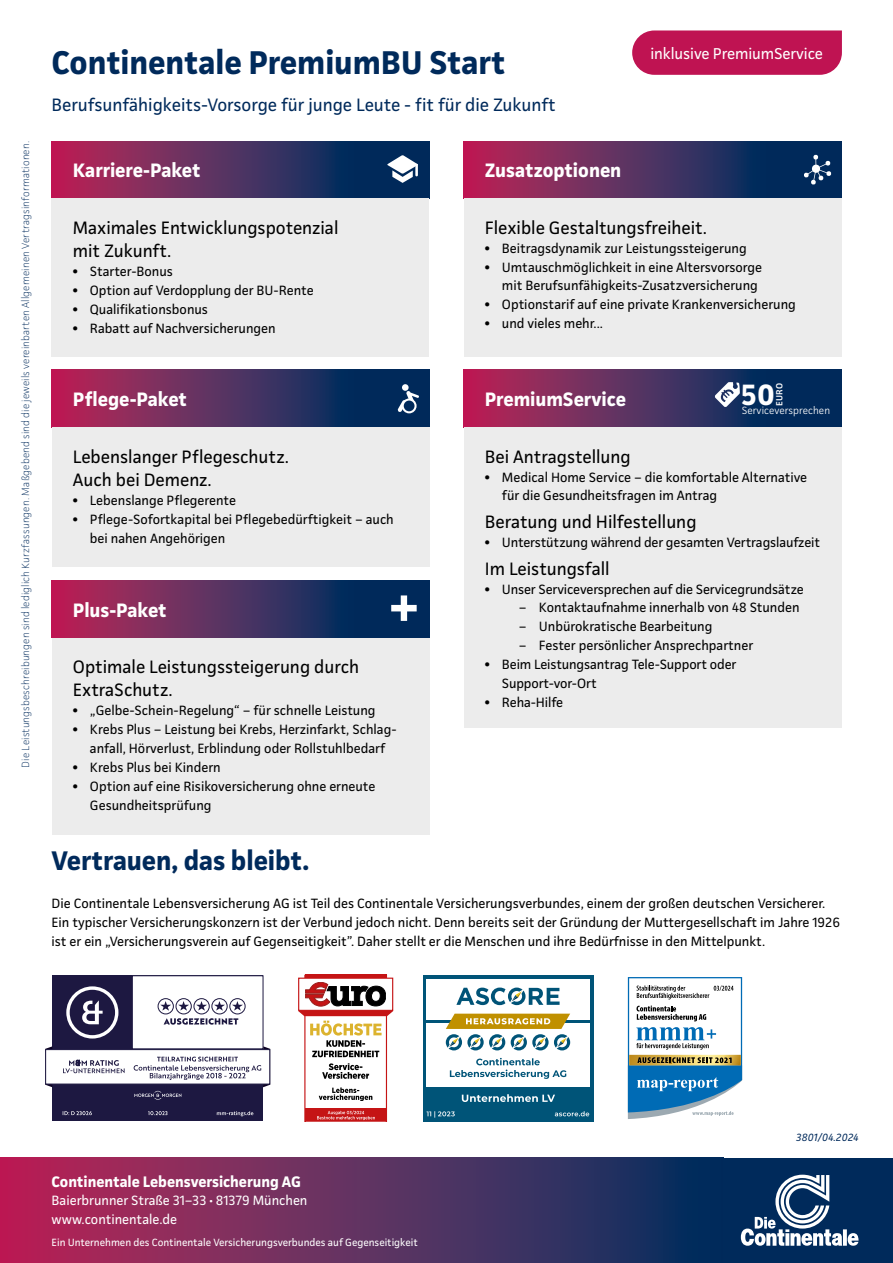
<style>
.page{position:relative;width:893px;height:1263px;background:#fff}
.page>*{position:absolute;margin:0;border:0;box-sizing:border-box;transform-origin:0 0}
.t1{font:700 33px "Continentale Pro";color:#002a5b}
.t2{font:700 29.55px "Continentale Pro";color:#fff}
.t3{font:700 27px "Continentale Pro";color:#002a5b}
.t4{font:700 19.5px "Continentale Pro";color:#fff}
.t5{font:18px/23.4px "Continentale Pro";color:#000}
.t6{font:18px "Continentale Pro";color:#002a5b}
.t7{font:15.75px "Continentale Pro";letter-spacing:-.005em;color:#fff}
.t8{font:700 15.3px "Continentale Pro";color:#fff}
.t9{font:13.5px/18.9px "Continentale Pro";color:#000}
.t10{font:13.5px/18.9px "Continentale Pro";color:#fff}
.t11{font:200 10.5px "Continentale Pro";letter-spacing:.015em;color:#002a5b}
.t12{font:10.5px "Continentale Pro";color:#fff}
.t13{font:300 10.5px "Continentale Pro";letter-spacing:.01em;color:#fff}
.t14{font:italic 10.5px "Continentale Pro";letter-spacing:.015em;color:#002a5b}
.t15{font:600 9px "Continentale Pro";color:#fff}
.s1{font-weight:700}
</style>
<div class="page">
<div style="left:0;top:1158px;width:724px;height:105px;background:linear-gradient(to right,#bd2859,#033463)"></div>
<div style="left:724px;top:1158px;width:169px;height:105px;background:#002a5b"></div>
<svg style="left:741px;top:1175px;width:117px;height:71px"></svg>
<svg style="left:632px;top:30px;width:210px;height:45px;background:#c21e5a"></svg>
<svg style="left:52px;top:141px;width:377px;height:58px;background:#54305f"></svg>
<div style="left:52px;top:199px;width:377px;height:158px;background:#ececec"></div>
<svg style="left:387px;top:155px;width:31px;height:28px"></svg>
<svg style="left:464px;top:141px;width:377px;height:58px;background:#54305f"></svg>
<div style="left:464px;top:199px;width:377px;height:158px;background:#ececec"></div>
<svg style="left:804px;top:155px;width:27px;height:30px"></svg>
<svg style="left:464px;top:370px;width:377px;height:57px;background:#4f2c5d"></svg>
<div style="left:464px;top:427px;width:377px;height:301px;background:#ececec"></div>
<svg style="left:715px;top:382px;width:25px;height:25px"></svg>
<svg style="left:52px;top:370px;width:377px;height:57px;background:#502c5d"></svg>
<div style="left:52px;top:427px;width:377px;height:140px;background:#ececec"></div>
<div style="left:402px;top:384px;width:7px;height:7px;background:#fff;border-radius:50%"></div>
<svg style="left:397px;top:391px;width:22px;height:22px"></svg>
<div style="left:52px;top:638px;width:377px;height:197px;background:#ececec"></div>
<svg style="left:52px;top:580px;width:377px;height:58px;background:#502c5d"></svg>
<svg style="left:391px;top:595px;width:26px;height:26px"></svg>
<svg style="left:628px;top:977px;width:114px;height:142px"></svg>
<div style="left:304px;top:975px;width:83px;height:147px;border:1px solid #c51415"></div>
<div style="left:305px;top:1108px;width:81px;height:13px;background:#c51415"></div>
<div style="left:305px;top:975px;width:81px;height:19px;background:#c51415"></div>
<div style="left:299px;top:978px;width:94px;height:32px;background:#fff"></div>
<div style="left:298px;top:977px;width:95px;height:34px;border:1px solid #c51415"></div>
<svg style="left:322px;top:1063px;width:47px;height:16px"></svg>
<svg style="left:317px;top:1110px;width:58px;height:10px"></svg>
<svg style="left:319px;top:1087px;width:53px;height:14px"></svg>
<svg style="left:298px;top:982px;width:95px;height:75px"></svg>
<div style="left:52px;top:975px;width:211px;height:146px;background:#1d1841"></div>
<div style="left:132px;top:975px;width:131px;height:74px;background:#fff;border:1px solid #1d1841"></div>
<svg style="left:45px;top:1046px;width:7px;height:41px"></svg>
<div style="left:45px;top:1049px;width:225px;height:35px;background:#fff;border:1px solid #1d1841"></div>
<svg style="left:157px;top:998px;width:89px;height:27px"></svg>
<svg style="left:63px;top:1111px;width:29px;height:4px"></svg>
<svg style="left:148px;top:1111px;width:19px;height:4px"></svg>
<svg style="left:217px;top:1111px;width:36px;height:5px"></svg>
<svg style="left:63px;top:1059px;width:62px;height:14px"></svg>
<svg style="left:134px;top:1046px;width:136px;height:54px"></svg>
<svg style="left:66px;top:986px;width:52px;height:52px"></svg>
<div style="left:423px;top:975px;width:170px;height:146px;background:#005478"></div>
<div style="left:426px;top:979px;width:164px;height:40px;background:#fff"></div>
<div style="left:426px;top:1023px;width:164px;height:64px;background:#fff"></div>
<svg style="left:456px;top:987px;width:104px;height:18px"></svg>
<svg style="left:446px;top:1014px;width:124px;height:36px"></svg>
<svg style="left:462px;top:1094px;width:93px;height:8px"></svg>
<svg style="left:450px;top:1058px;width:116px;height:21px"></svg>
<svg style="left:427px;top:1111px;width:28px;height:7px"></svg>
<svg style="left:555px;top:1111px;width:34px;height:5px"></svg>
<p class="t11" style="left:19px;top:768px;width:628px;rotate:-90deg">Die Leistungsbeschreibungen sind lediglich Kurzfassungen. Maßgebend sind die jeweils vereinbarten Allgemeinen Vertragsinformationen.</p>
<h1 class="t1" style="left:52px;top:43px;width:455px">Continentale PremiumBU Start</h1>
<h3 class="t6" style="left:52px;top:94px;width:506px">Berufsunfähigkeits-Vorsorge für junge Leute - fit für die Zukunft</h3>
<p class="t7" style="left:650px;top:44px;width:174px">inklusive PremiumService</p>
<h3 class="t4" style="left:73px;top:159px;width:129px">Karriere-Paket</h3>
<h3 class="t5" style="left:73px;top:216px;width:267px">Maximales Entwicklungspotenzial mit Zukunft.</h3>
<p class="t9" style="left:73px;top:262px;width:102px"><span class="s1">•</span> Starter-Bonus</p>
<p class="t9" style="left:73px;top:281px;width:242px"><span class="s1">•</span> Option auf Verdopplung der BU-Rente</p>
<p class="t9" style="left:73px;top:300px;width:137px"><span class="s1">•</span> Qualifikationsbonus</p>
<p class="t9" style="left:73px;top:319px;width:204px"><span class="s1">•</span> Rabatt auf Nachversicherungen</p>
<h3 class="t4" style="left:73px;top:388px;width:116px">Pflege-Paket</h3>
<h3 class="t5" style="left:73px;top:444px;width:218px">Lebenslanger Pflegeschutz.<br>Auch bei Demenz.</h3>
<p class="t9" style="left:73px;top:491px;width:165px"><span class="s1">•</span> Lebenslange Pflegerente</p>
<p class="t9" style="left:90px;top:510px;width:305px;text-indent:-17px"><span class="s1">•</span> Pflege-Sofortkapital bei Pflegebedürftigkeit – auch bei nahen Angehörigen</p>
<p class="t9" style="left:355px;top:510px;width:38px">- auch</p>
<p class="t9" style="left:140px;top:528px;width:91px">m Angehörigen</p>
<h3 class="t4" style="left:73px;top:598px;width:95px">Plus-Paket</h3>
<h3 class="t5" style="left:73px;top:655px;width:288px">Optimale Leistungssteigerung durch<br>ExtraSchutz.</h3>
<p class="t9" style="left:73px;top:701px;width:304px"><span class="s1">•</span> „Gelbe-Schein-Regelung“ – für schnelle Leistung</p>
<p class="t9" style="left:73px;top:720px;width:325px;text-align:center"><span class="s1">•</span> Krebs Plus – Leistung bei Krebs, Herzinfarkt, Schlag&shy;anfall, Hörverlust, Erblindung oder Rollstuhlbedarf</p>
<p class="t9" style="left:73px;top:758px;width:149px"><span class="s1">•</span> Krebs Plus bei Kindern</p>
<p class="t9" style="left:90px;top:776px;width:287px;text-indent:-17px"><span class="s1">•</span> Option auf eine Risikoversicherung ohne erneute<br>Gesundheitsprüfung</p>
<p class="t9" style="left:90px;top:720px;width:320px;text-indent:64px">- Leistung bei Krebs, Herzinfarkt, Schlagan&shy;fall, Hörverlust, Erblindung oder Rollstuhlbedarf</p>
<p class="t9" style="left:90px;top:776px;width:164px">Risikoversicherungs-Option</p>
<h3 class="t4" style="left:485px;top:159px;width:138px">Zusatzoptionen</h3>
<h3 class="t5" style="left:485px;top:216px;width:224px">Flexible Gestaltungsfreiheit.</h3>
<p class="t9" style="left:485px;top:238px;width:263px"><span class="s1">•</span> Beitragsdynamik zur Leistungssteigerung</p>
<p class="t9" style="left:502px;top:257px;width:262px;text-indent:-17px"><span class="s1">•</span> Umtauschmöglichkeit in eine Altersvorsorge mit Berufsunfähigkeits-Zusatzversicherung</p>
<p class="t9" style="left:485px;top:295px;width:312px"><span class="s1">•</span> Optionstarif auf eine private Krankenversicherung</p>
<p class="t9" style="left:485px;top:314px;width:120px"><span class="s1">•</span> und vieles mehr...</p>
<h3 class="t4" style="left:485px;top:388px;width:143px">PremiumService</h3>
<p class="t15" style="left:774px;top:406px;width:24px;rotate:-90deg">EURO</p>
<h2 class="t2" style="left:741px;top:377px;width:36px">50</h2>
<p class="t13" style="left:742px;top:405px;width:90px">Serviceversprechen</p>
<h3 class="t5" style="left:485px;top:444px;width:147px">Bei Antragstellung</h3>
<p class="t9" style="left:502px;top:467px;width:307px;text-indent:-17px"><span class="s1">•</span> Medical Home Service – die komfortable Alternative für die Gesundheitsfragen im Antrag</p>
<h3 class="t5" style="left:485px;top:510px;width:213px">Beratung und Hilfestellung</h3>
<p class="t9" style="left:485px;top:533px;width:337px"><span class="s1">•</span> Unterstützung während der gesamten Vertragslaufzeit</p>
<h3 class="t5" style="left:485px;top:556px;width:126px">Im Leistungsfall</h3>
<p class="t9" style="left:485px;top:579px;width:320px"><span class="s1">•</span> Unser Serviceversprechen auf die Servicegrundsätze</p>
<p class="t9" style="left:519px;top:598px;width:282px">– Kontaktaufnahme innerhalb von 48 Stunden</p>
<p class="t9" style="left:519px;top:617px;width:195px">– Unbürokratische Bearbeitung</p>
<p class="t9" style="left:519px;top:636px;width:236px">– Fester persönlicher Ansprechpartner</p>
<p class="t9" style="left:502px;top:655px;width:236px;text-indent:-17px"><span class="s1">•</span> Beim Leistungsantrag Tele-Support oder<br>Support-vor-Ort</p>
<p class="t9" style="left:485px;top:693px;width:80px"><span class="s1">•</span> Reha-Hilfe</p>
<h3 class="t3" style="left:52px;top:844px;width:259px">Vertrauen, das bleibt.</h3>
<p class="t9" style="left:52px;top:894px;width:790px">Die Continentale Lebensversicherung AG ist Teil des Continentale Versicherungsverbundes, einem der großen deutschen Versicherer.<br>Ein typischer Versicherungskonzern ist der Verbund jedoch nicht. Denn bereits seit der Gründung der Muttergesellschaft im Jahre 1926 ist er ein „Versicherungsverein auf Gegenseitigkeit”. Daher stellt er die Menschen und ihre Bedürfnisse in den Mittelpunkt.</p>
<p class="t8" style="left:52px;top:1172px;width:251px">Continentale Lebensversicherung AG</p>
<p class="t10" style="left:52px;top:1191px;width:257px">Baierbrunner Straße 31–33 <span class="s1">·</span> 81379 München www.continentale.de</p>
<p class="t12" style="left:52px;top:1236px;width:368px">Ein Unternehmen des Continentale Versicherungsverbundes auf Gegenseitigkeit</p>
<p class="t14" style="left:796px;top:1131px;width:64px">3801/04.2024</p>
</div>
